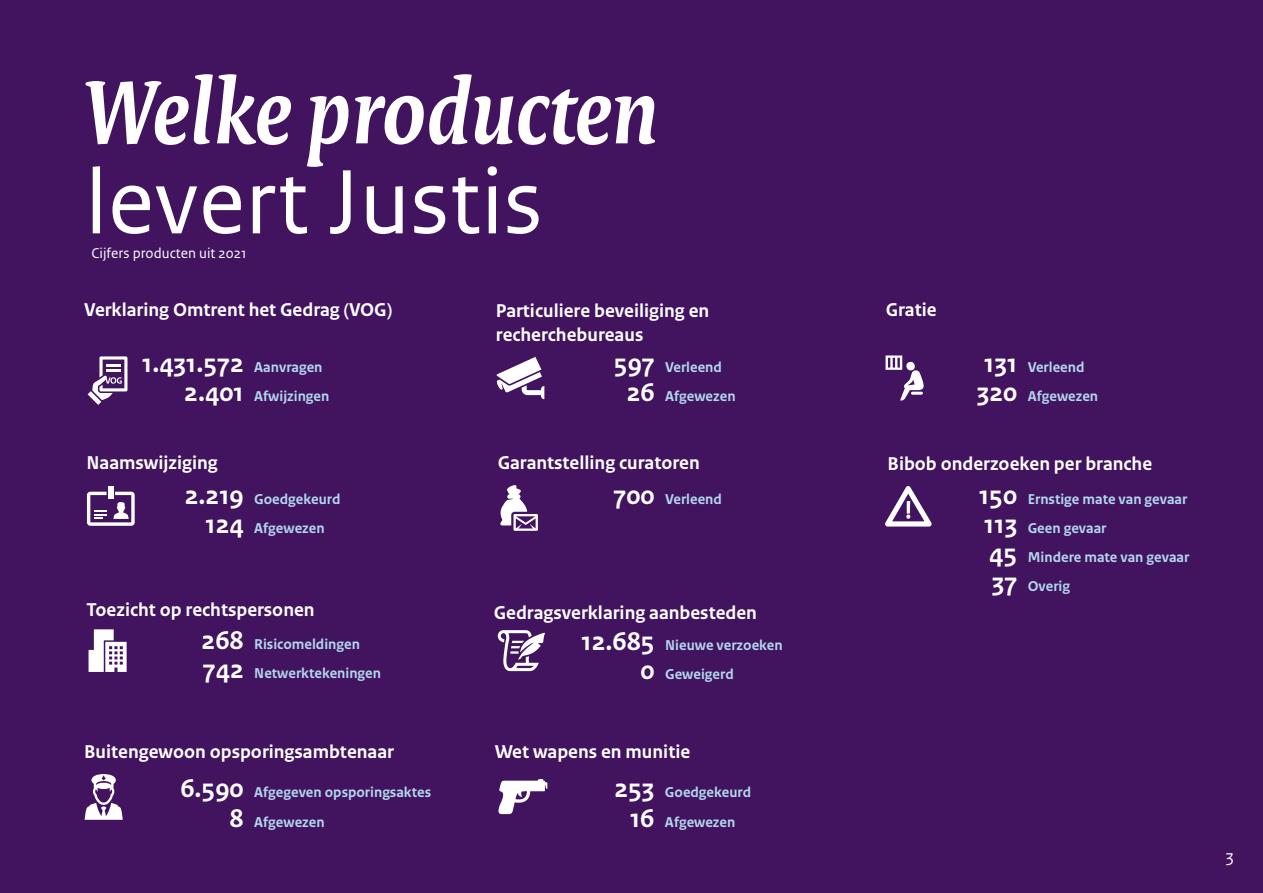
<style>
.page{position:relative;width:1263px;height:893px;background:#42145f}
.page>*{position:absolute;margin:0;border:0;box-sizing:border-box;transform-origin:0 0}
.Serif_Titel_70_pt{font:italic 700 96px/90px "Rijksoverheid Serif";color:#fff}
.t1{font:700 27px "Rijksoverheid Sans Text";color:#fff}
.t2{font:700 19.5px/24px "Rijksoverheid Sans Text";color:#fff}
.t3{font:18px "Rijksoverheid Sans Text";color:#fff}
.t4{font:700 15px/29px "Rijksoverheid Sans Text";color:#b2d7ee}
.Kleine_kop{font:15px "Rijksoverheid Sans Text";color:#fff}
.s1{font-family:"Rijksoverheid Sans Text";font-weight:400;font-style:normal}
.s2{font-size:15px;color:#b2d7ee}
.s3{font-size:27px;color:#fff}
</style>
<div class="page">
<svg style="left:88px;top:356px;width:39px;height:49px"></svg>
<div style="left:108px;top:487px;width:5px;height:12px;background:#fff"></div>
<svg style="left:87px;top:492px;width:48px;height:34px"></svg>
<svg style="left:85px;top:774px;width:38px;height:46px"></svg>
<svg style="left:496px;top:357px;width:48px;height:42px"></svg>
<svg style="left:498px;top:779px;width:49px;height:35px"></svg>
<svg style="left:497px;top:630px;width:48px;height:41px"></svg>
<svg style="left:885px;top:355px;width:39px;height:46px"></svg>
<svg style="left:89px;top:629px;width:38px;height:43px"></svg>
<svg style="left:500px;top:483px;width:38px;height:48px"></svg>
<svg style="left:885px;top:486px;width:47px;height:40px"></svg>
<h2 class="Serif_Titel_70_pt" style="left:85px;top:66px;width:574px">Welke producten <span class="s1">levert Justis</span></h2>
<h2 class="Kleine_kop" style="left:92px;top:245px;width:157px">Cijfers producten uit 2021</h2>
<h3 class="t2" style="left:84px;top:298px;width:309px">Verklaring Omtrent het Gedrag (VOG)</h3>
<h3 class="t2" style="left:496px;top:299px;width:215px">Particuliere beveiliging en recherchebureaus</h3>
<h3 class="t2" style="left:886px;top:298px;width:52px">Gratie</h3>
<h2 class="t1" style="left:142px;top:348px;width:182px">1.431.572 <span class="s2">Aanvragen</span></h2>
<p class="t4" style="left:184px;top:382px;width:147px"><span class="s3">2.401</span> Afwijzingen</p>
<p class="t4" style="left:627px;top:353px;width:110px;text-indent:-13px"><span class="s3">597</span> Verleend<br><span class="s3">26</span> Afgewezen</p>
<p class="t4" style="left:977px;top:353px;width:123px;text-align:center"><span class="s3">131</span> Verleend<br><span class="s3">320</span> Afgewezen</p>
<h3 class="t2" style="left:87px;top:451px;width:133px">Naamswijziging</h3>
<h3 class="t2" style="left:498px;top:451px;width:204px">Garantstelling curatoren</h3>
<h3 class="t2" style="left:887px;top:452px;width:266px">Bibob onderzoeken per branche</h3>
<p class="t4" style="left:185px;top:485px;width:157px;text-align:center"><span class="s3">2.219</span> Goedgekeurd<br><span class="s3">124</span> Afgewezen</p>
<h3 class="t2" style="left:87px;top:598px;width:230px">Toezicht op rechtspersonen</h3>
<p class="t4" style="left:202px;top:630px;width:181px"><span class="s3">268</span> Risicomeldingen<br><span class="s3">742</span> Netwerktekeningen</p>
<p class="t4" style="left:613px;top:485px;width:110px"><span class="s3">700</span> Verleend</p>
<p class="t4" style="left:979px;top:485px;width:210px"><span class="s3">150</span> Ernstige mate van gevaar</p>
<p class="t4" style="left:984px;top:514px;width:124px"><span class="s3">113</span> Geen gevaar</p>
<p class="t4" style="left:989px;top:543px;width:202px"><span class="s3">45</span> Mindere mate van gevaar</p>
<p class="t4" style="left:992px;top:572px;width:80px"><span class="s3">37</span> Overig</p>
<p class="t4" style="left:640px;top:631px;width:144px;text-indent:-59px"><span class="s3">12.685</span> Nieuwe verzoeken<br><span class="s3">0</span> Geweigerd</p>
<h3 class="t2" style="left:494px;top:601px;width:265px">Gedragsverklaring aanbesteden</h3>
<h3 class="t2" style="left:84px;top:740px;width:311px">Buitengewoon opsporingsambtenaar</h3>
<h3 class="t2" style="left:495px;top:740px;width:197px">Wet wapens en munitie</h3>
<p class="t4" style="left:230px;top:778px;width:203px;text-indent:-49px"><span class="s3">6.590</span> Afgegeven opsporingsaktes<br><span class="s3">8</span> Afgewezen</p>
<p class="t4" style="left:614px;top:778px;width:138px;text-align:center"><span class="s3">253</span> Goedgekeurd<br><span class="s3">16</span> Afgewezen</p>
<p class="t3" style="left:1226px;top:846px;width:9px">3</p>
</div>
